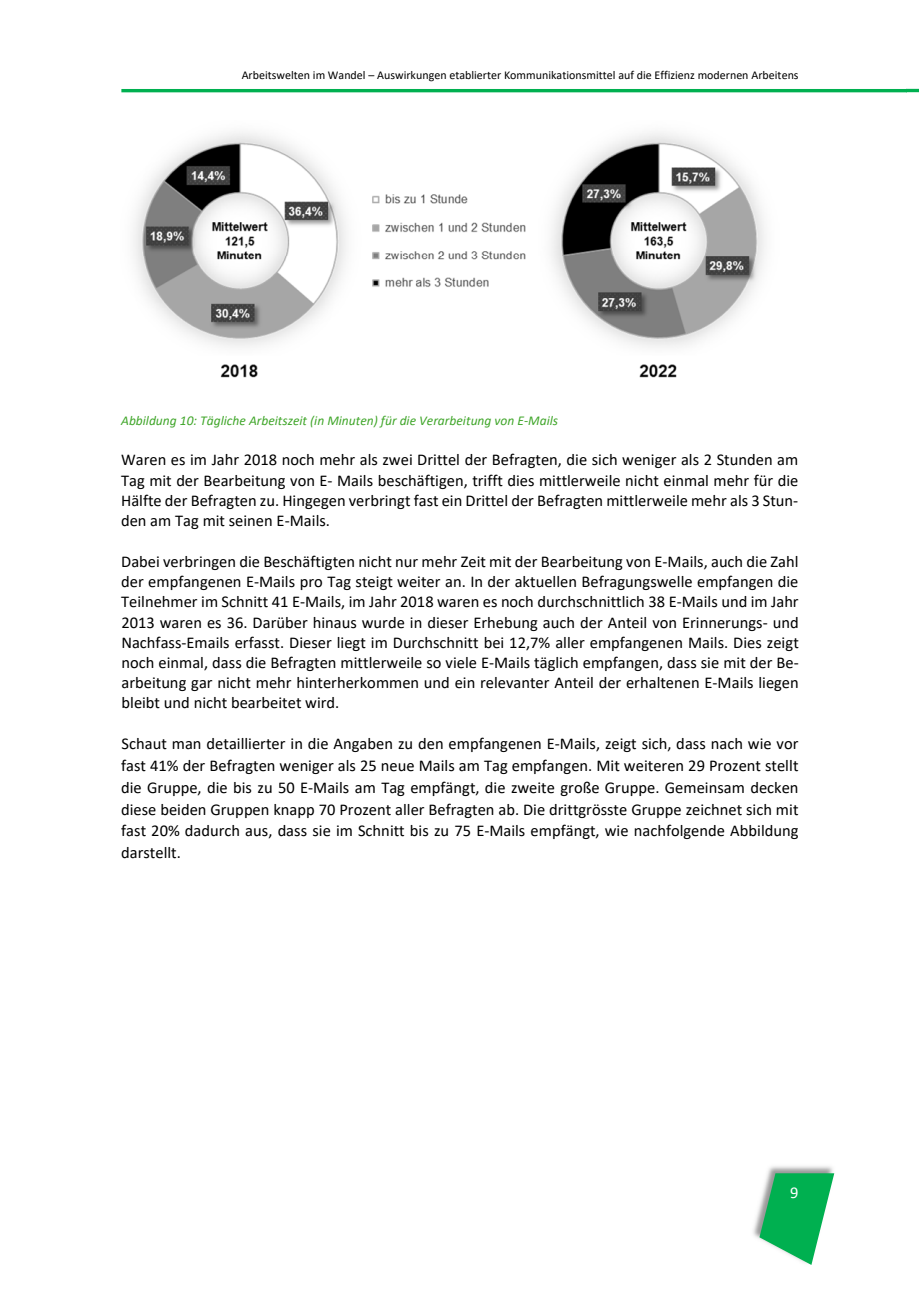
<style>
.page{position:relative;width:919px;height:1289px;background:#fff}
.page>*{position:absolute;margin:0;border:0;box-sizing:border-box;transform-origin:0 0}
.t1{font:16.5px/20.1px "Calibri";color:#000;text-align:justify}
.t2{font:16.5px "Calibri";color:#fff}
.t3{font:italic 13.5px "Calibri";color:#40a62a}
.t4{font:12px "Calibri";color:#000}
</style>
<div class="page">
<svg style="left:906px;top:89px;width:12px;height:3px"></svg>
<img style="left:753px;top:1166px;width:82px;height:99px">
<svg style="left:759px;top:1173px;width:75px;height:91px"></svg>
<hr style="left:121px;top:89px;width:785px;height:3px;background:#00b050">
<img style="left:133px;top:132px;width:632px;height:246px">
<p class="t4" style="left:242px;top:70px;width:558px">Arbeitswelten im Wandel – Auswirkungen etablierter Kommunikationsmittel auf die Effizienz modernen Arbeitens</p>
<p class="t3" style="left:121px;top:416px;width:438px">Abbildung 10: Tägliche Arbeitszeit (in Minuten) für die Verarbeitung von E‐Mails</p>
<p class="t1" style="left:121px;top:451px;width:678px">Waren es im Jahr 2018 noch mehr als zwei Drittel der Befragten, die sich weniger als 2 Stunden am Tag mit der Bearbeitung von E‐ Mails beschäftigen, trifft dies mittlerweile nicht einmal mehr für die Hälfte der Befragten zu. Hingegen verbringt fast ein Drittel der Befragten mittlerweile mehr als 3 Stun‐ den am Tag mit seinen E‐Mails.</p>
<p class="t1" style="left:121px;top:553px;width:679px">Dabei verbringen die Beschäftigten nicht nur mehr Zeit mit der Bearbeitung von E‐Mails, auch die Zahl der empfangenen E‐Mails pro Tag steigt weiter an. In der aktuellen Befragungswelle empfangen die Teilnehmer im Schnitt 41 E‐Mails, im Jahr 2018 waren es noch durchschnittlich 38 E‐Mails und im Jahr 2013 waren es 36. Darüber hinaus wurde in dieser Erhebung auch der Anteil von Erinnerungs‐ und Nachfass‐Emails erfasst. Dieser liegt im Durchschnitt bei 12,7% aller empfangenen Mails. Dies zeigt noch einmal, dass die Befragten mittlerweile so viele E‐Mails täglich empfangen, dass sie mit der Be‐ arbeitung gar nicht mehr hinterherkommen und ein relevanter Anteil der erhaltenen E‐Mails liegen bleibt und nicht bearbeitet wird.</p>
<p class="t1" style="left:121px;top:734px;width:678px;line-height:21.8px">Schaut man detaillierter in die Angaben zu den empfangenen E‐Mails, zeigt sich, dass nach wie vor fast 41% der Befragten weniger als 25 neue Mails am Tag empfangen. Mit weiteren 29 Prozent stellt die Gruppe, die bis zu 50 E‐Mails am Tag empfängt, die zweite große Gruppe. Gemeinsam decken diese beiden Gruppen knapp 70 Prozent aller Befragten ab. Die drittgrösste Gruppe zeichnet sich mit fast 20% dadurch aus, dass sie im Schnitt bis zu 75 E‐Mails empfängt, wie nachfolgende Abbildung darstellt.</p>
<p class="t2" style="left:790px;top:1186px;width:10px">9</p>
</div>
